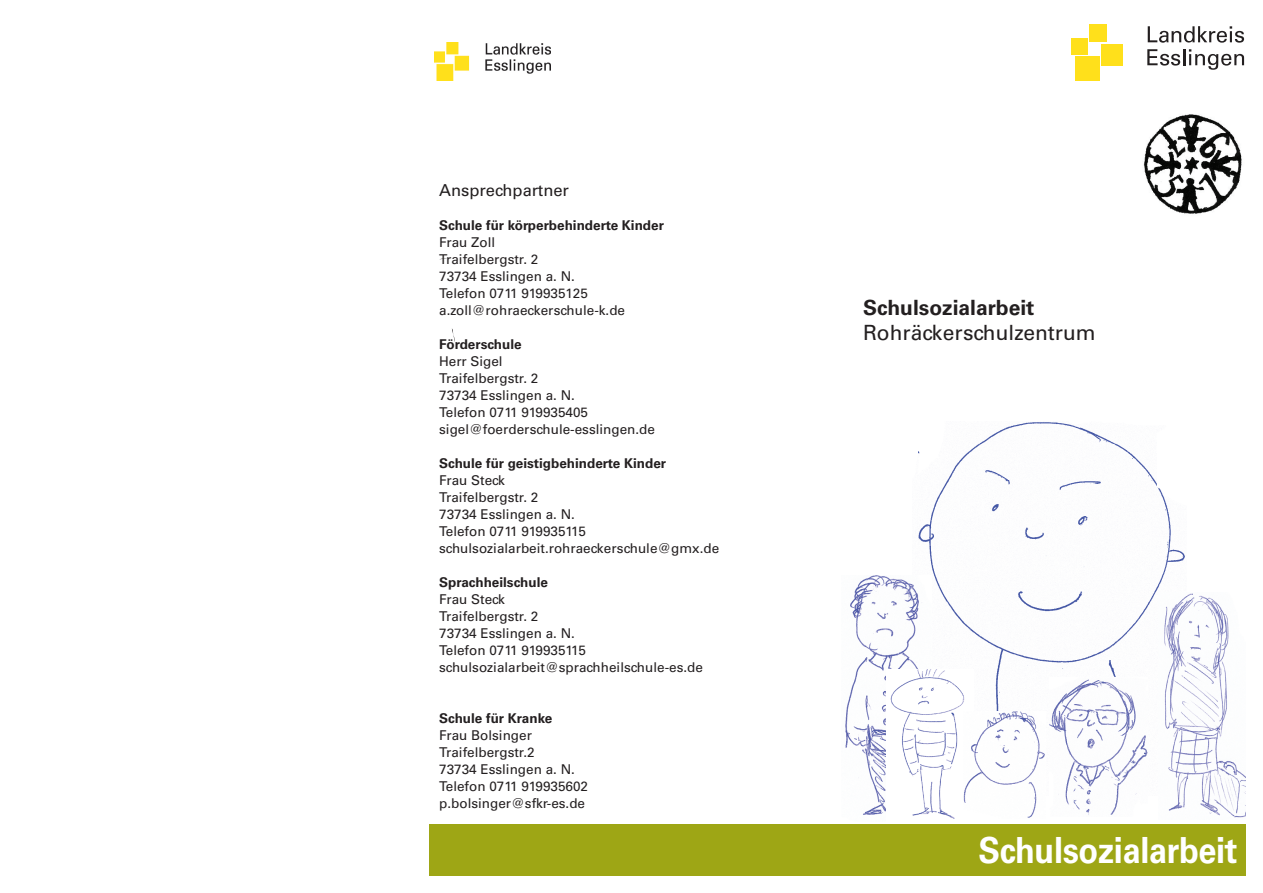
<style>
.page{position:relative;width:1263px;height:893px;background:#fff}
.page>*{position:absolute;margin:0;border:0;box-sizing:border-box;transform-origin:0 0}
.t1{font:700 36px "Univers LT Std";letter-spacing:-.01em;color:#fff;scale:.9 1}
.t2{font:21px "Univers LT Std";color:#231f20}
.t3{font:700 21px "Univers LT Std";color:#231f20}
.t4{font:16.5px "Univers LT Std";color:#231f20}
.t5{font:13.5px/17px "Univers LT Std";color:#231f20}
.t6{font:700 13.5px "Univers LT Std";color:#231f20}
</style>
<div class="page">
<div style="left:429px;top:825px;width:817px;height:51px;background:#9ea615"></div>
<img style="left:435px;top:43px;width:115px;height:37px">
<div style="left:1072px;top:38px;width:16px;height:16px;background:#ffe01b"></div>
<div style="left:1075px;top:56px;width:25px;height:25px;background:#ffe01b"></div>
<div style="left:1101px;top:44px;width:22px;height:21px;background:#ffe01b"></div>
<div style="left:1089px;top:24px;width:18px;height:18px;background:#ffe01b"></div>
<svg style="left:1148px;top:26px;width:96px;height:17px"></svg>
<svg style="left:1147px;top:49px;width:97px;height:21px"></svg>
<img style="left:1143px;top:114px;width:99px;height:100px">
<img style="left:918px;top:422px;width:267px;height:332px">
<img style="left:845px;top:575px;width:87px;height:240px">
<img style="left:887px;top:669px;width:86px;height:150px">
<img style="left:964px;top:712px;width:81px;height:106px">
<img style="left:1158px;top:592px;width:88px;height:226px">
<img style="left:1049px;top:677px;width:98px;height:138px">
<svg style="left:452px;top:328px;width:3px;height:14px"></svg>
<p class="t4" style="left:439px;top:180px;width:131px">Ansprechpartner</p>
<p class="t6" style="left:439px;top:217px;width:226px">Schule für körperbehinderte Kinder</p>
<p class="t5" style="left:439px;top:233px;width:187px">Frau Zoll<br>Traifelbergstr. 2<br>73734 Esslingen a. N.<br>Telefon 0711 919935125 a.zoll@rohraeckerschule-k.de</p>
<p class="t6" style="left:439px;top:336px;width:84px">Förderschule</p>
<p class="t5" style="left:439px;top:353px;width:217px">Herr Sigel<br>Traifelbergstr. 2<br>73734 Esslingen a. N.<br>Telefon 0711 919935405 sigel@foerderschule-esslingen.de</p>
<p class="t6" style="left:439px;top:455px;width:228px">Schule für geistigbehinderte Kinder</p>
<p class="t5" style="left:439px;top:472px;width:282px">Frau Steck<br>Traifelbergstr. 2<br>73734 Esslingen a. N.<br>Telefon 0711 919935115 schulsozialarbeit.rohraeckerschule@gmx.de</p>
<p class="t6" style="left:439px;top:574px;width:110px">Sprachheilschule</p>
<p class="t5" style="left:439px;top:591px;width:265px">Frau Steck<br>Traifelbergstr. 2<br>73734 Esslingen a. N.<br>Telefon 0711 919935115 schulsozialarbeit@sprachheilschule-es.de</p>
<p class="t6" style="left:439px;top:710px;width:115px">Schule für Kranke</p>
<p class="t5" style="left:439px;top:727px;width:150px">Frau Bolsinger<br>Traifelbergstr.2<br>73734 Esslingen a. N.<br>Telefon 0711 919935602 p.bolsinger@sfkr-es.de</p>
<h2 class="t3" style="left:863px;top:295px;width:173px">Schulsozialarbeit</h2>
<h2 class="t2" style="left:863px;top:320px;width:234px">Rohräckerschulzentrum</h2>
<h1 class="t1" style="left:978px;top:829px;width:289px">Schulsozialarbeit</h1>
</div>
